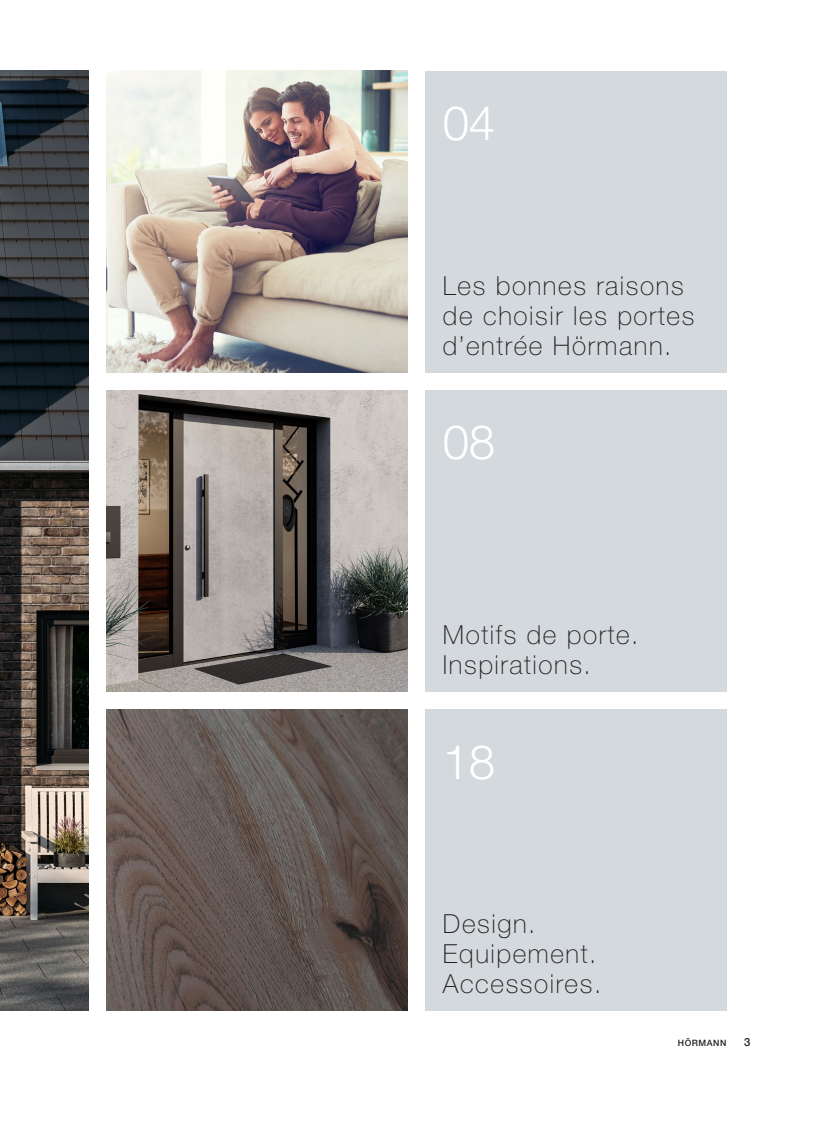
<style>
.page{position:relative;width:815px;height:1124px;background:#fff}
.page>*{position:absolute;margin:0;border:0;box-sizing:border-box;transform-origin:0 0}
.t1{font:300 47.5px "Hoermann Helvetica Neue";color:#fff}
.t2{font:100 26.25px/30px "Hoermann Helvetica Neue";letter-spacing:.06em;color:#231f20}
.t3{font:500 11.25px "Hoermann Helvetica Neue";color:#231f20}
.t4{font:500 8.75px "Hoermann Helvetica Neue";letter-spacing:.06em;color:#231f20}
</style>
<div class="page">
<div style="left:425px;top:709px;width:301px;height:301px;background:#d3d9dd"></div>
<div style="left:425px;top:71px;width:301px;height:301px;background:#d3d9dd"></div>
<div style="left:425px;top:390px;width:301px;height:301px;background:#d3d9dd"></div>
<img style="left:106px;top:709px;width:301px;height:301px">
<img style="left:106px;top:390px;width:301px;height:301px">
<img style="left:0;top:71px;width:89px;height:939px">
<img style="left:106px;top:71px;width:301px;height:301px">
<h1 class="t1" style="left:443px;top:90px;width:54px">04</h1>
<p class="t2" style="left:443px;top:268px;width:253px">Les bonnes raisons de choisir les portes d’entrée Hörmann.</p>
<h1 class="t1" style="left:443px;top:409px;width:54px">08</h1>
<p class="t2" style="left:443px;top:617px;width:197px">Motifs de porte.<br>Inspirations.</p>
<h1 class="t1" style="left:443px;top:728px;width:54px">18</h1>
<p class="t2" style="left:443px;top:906px;width:160px">Design.<br>Equipement.<br>Accessoires.</p>
<p class="t4" style="left:678px;top:1036px;width:50px">HÖRMANN</p>
<p class="t3" style="left:744px;top:1033px;width:8px">3</p>
</div>
